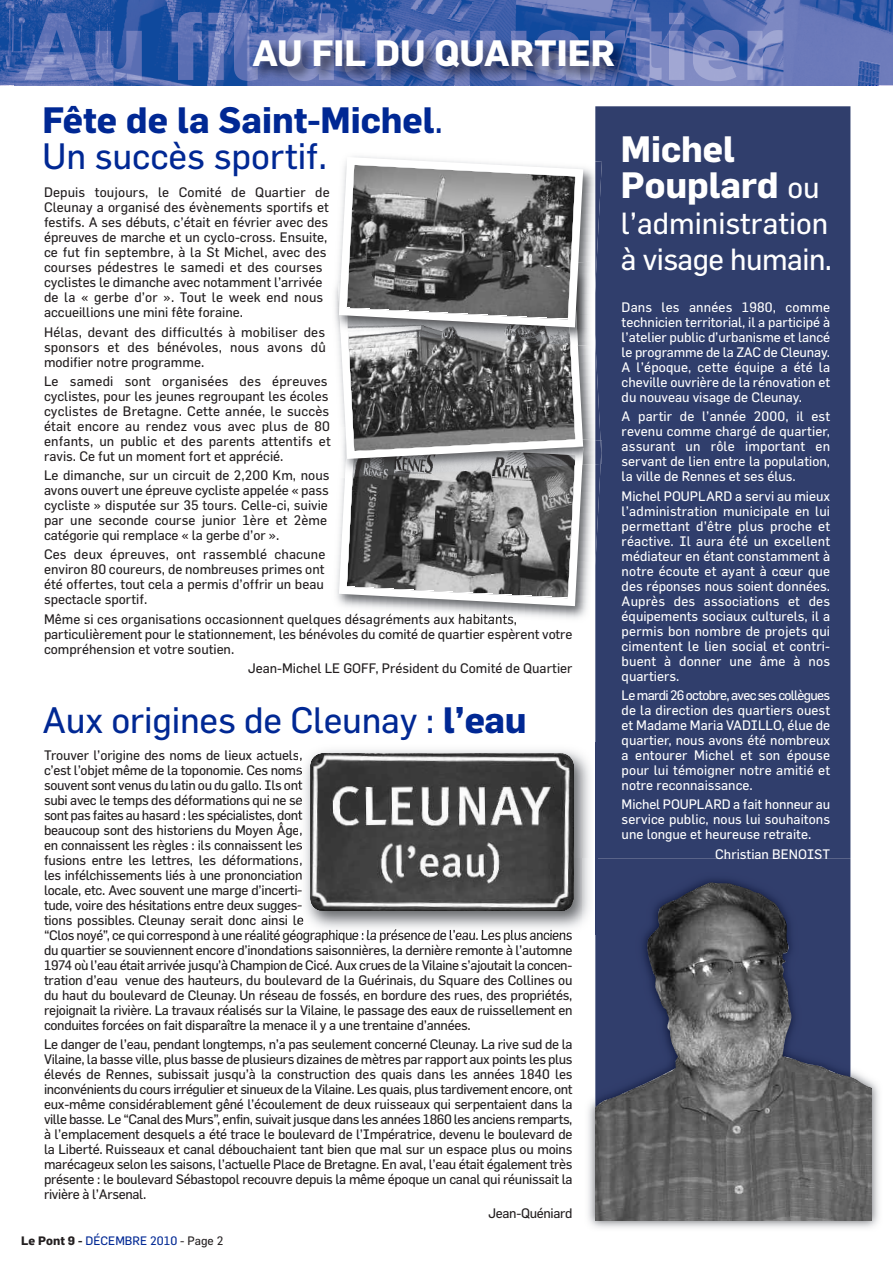
<style>
.page{position:relative;width:893px;height:1263px;background:#fff}
.page>*{position:absolute;margin:0;border:0;box-sizing:border-box;transform-origin:0 0}
.t1{font:700 36px/36px "Flama";color:#002894}
.t2{font:700 36px/36px "Flama";color:#fff}
.t3{font:36px "Flama";letter-spacing:-.005em;color:#002894}
.t4{font:30px/36px "Flama";color:#fff}
.t5{font:13.5px/15px "Flama";letter-spacing:-.01em;color:#231f20}
.t6{font:13.5px/15px "Flama";color:#fff;text-align:justify}
.t7{font:13.5px/15px "Flama";letter-spacing:.01em;color:#231f20}
.t8{font:12px "Flama";color:#002894}
.s1{font-weight:400}
.s2{font-weight:700}
.s3{font-weight:700;color:#231f20}
.s4{color:#231f20}
.s5{font-weight:400;font-size:30px}
</style>
<div class="page">
<img style="left:0;top:0;width:893px;height:85px">
<img style="left:47px;top:12px;width:534px;height:3px">
<img style="left:15px;top:15px;width:850px;height:71px">
<img style="left:454px;top:85px;width:17px;height:1px">
<img style="left:25px;top:15px;width:556px;height:70px">
<img style="left:389px;top:478px;width:205px;height:143px">
<div style="left:595px;top:106px;width:255px;height:752px;background:#303e6c"></div>
<img style="left:595px;top:341px;width:6px;height:225px">
<img style="left:588px;top:858px;width:291px;height:370px">
<div style="left:597px;top:858px;width:253px;height:24px;background:#313e6c"></div>
<img style="left:595px;top:882px;width:277px;height:338px">
<img style="left:299px;top:742px;width:298px;height:192px">
<img style="left:310px;top:753px;width:264px;height:158px;border-radius:13px">
<img style="left:587px;top:427px;width:8px;height:51px">
<svg style="left:601px;top:440px;width:1px;height:24px"></svg>
<img style="left:587px;top:169px;width:8px;height:93px">
<img style="left:595px;top:161px;width:7px;height:126px">
<img style="left:587px;top:262px;width:4px;height:84px">
<svg style="left:335px;top:156px;width:252px;height:454px"></svg>
<h1 class="t2" style="left:252px;top:34px;width:364px">AU FIL DU QUARTIER</h1>
<h1 class="t1" style="left:43px;top:101px;width:402px">Fête de la Saint-Michel<span class="s1">.<br>Un succès sportif.</span></h1>
<p class="t5" style="left:44px;top:185px;width:287px">Depuis toujours, le Comité de Quartier de Cleunay a organisé des évènements sportifs et festifs. A ses débuts, c’était en février avec des épreuves de marche et un cyclo-cross. Ensuite, ce fut fin septembre, à la St Michel, avec des courses pédestres le samedi et des courses cyclistes le dimanche avec notamment l’arrivée de la « gerbe d’or ». Tout le week end nous accueillions une mini fête foraine.</p>
<p class="t5" style="left:44px;top:324px;width:283px;text-align:justify">Hélas, devant des difficultés à mobiliser des sponsors et des bénévoles, nous avons dû modifier notre programme.</p>
<p class="t7" style="left:44px;top:373px;width:288px">Le samedi sont organisées des épreuves cyclistes, pour les jeunes regroupant les écoles cyclistes de Bretagne. Cette année, le succès était encore au rendez vous avec plus de 80 enfants, un public et des parents attentifs et ravis. Ce fut un moment fort et apprécié.</p>
<p class="t5" style="left:44px;top:467px;width:287px">Le dimanche, sur un circuit de 2,200 Km, nous avons ouvert une épreuve cycliste appelée « pass cycliste » disputée sur 35 tours. Celle-ci, suivie par une seconde course junior 1ère et 2ème catégorie qui remplace « la gerbe d’or ».</p>
<p class="t5" style="left:44px;top:547px;width:283px;text-align:justify">Ces deux épreuves, ont rassemblé chacune environ 80 coureurs, de nombreuses primes ont été offertes, tout cela a permis d’offrir un beau spectacle sportif.</p>
<p class="t5" style="left:44px;top:611px;width:530px">Même si ces organisations occasionnent quelques désagréments aux habitants, particulièrement pour le stationnement, les bénévoles du comité de quartier espèrent votre compréhension et votre soutien.</p>
<p class="t5" style="left:248px;top:660px;width:326px">Jean-Michel LE GOFF, Président du Comité de Quartier</p>
<h1 class="t3" style="left:43px;top:698px;width:486px">Aux origines de Cleunay : <span class="s2">l’eau</span></h1>
<p class="t5" style="left:44px;top:747px;width:530px">Trouver l’origine des noms de lieux actuels,<br>c’est l’objet même de la toponomie. Ces noms<br>souvent sont venus du latin ou du gallo. Ils ont<br>subi avec le temps des déformations qui ne se<br>sont pas faites au hasard : les spécialistes, dont<br>beaucoup sont des historiens du Moyen Âge,<br>en connaissent les règles : ils connaissent les<br>fusions entre les lettres, les déformations,<br>les infélchissements liés à une prononciation<br>locale, etc. Avec souvent une marge d’incerti-<br>tude, voire des hésitations entre deux sugges-<br>tions possibles. Cleunay serait donc ainsi le<br>“Clos noyé”, ce qui correspond à une réalité géographique : la présence de l’eau. Les plus anciens du quartier se souviennent encore d’inondations saisonnières, la dernière remonte à l’automne 1974 où l’eau était arrivée jusqu’à Champion de Cicé. Aux crues de la Vilaine s’ajoutait la concen&shy;tration d’eau venue des hauteurs, du boulevard de la Guérinais, du Square des Collines ou du haut du boulevard de Cleunay. Un réseau de fossés, en bordure des rues, des propriétés, rejoignait la rivière. La travaux réalisés sur la Vilaine, le passage des eaux de ruissellement en conduites forcées on fait disparaître la menace il y a une trentaine d’années.</p>
<p class="t5" style="left:44px;top:1036px;width:530px;text-align:justify">Le danger de l’eau, pendant longtemps, n’a pas seulement concerné Cleunay. La rive sud de la Vilaine, la basse ville, plus basse de plusieurs dizaines de mètres par rapport aux points les plus élevés de Rennes, subissait jusqu’à la construction des quais dans les années 1840 les inconvénients du cours irrégulier et sinueux de la Vilaine. Les quais, plus tardivement encore, ont eux-même considérablement gêné l’écoulement de deux ruisseaux qui serpentaient dans la ville basse. Le “Canal des Murs”, enfin, suivait jusque dans les années 1860 les anciens remparts, à l’emplacement desquels a été trace le boulevard de l’Impératrice, devenu le boulevard de la Liberté. Ruisseaux et canal débouchaient tant bien que mal sur un espace plus ou moins marécageux selon les saisons, l’actuelle Place de Bretagne. En aval, l’eau était également très présente : le boulevard Sébastopol recouvre depuis la même époque un canal qui réunissait la rivière à l’Arsenal.</p>
<p class="t5" style="left:488px;top:1205px;width:86px">Jean-Quéniard</p>
<p class="t8" style="left:21px;top:1233px;width:204px"><span class="s3">Le Pont 9 -</span> DÉCEMBRE 2010 <span class="s4">- Page 2</span></p>
<h1 class="t2" style="left:621px;top:130px;width:200px">Michel<br>Pouplard <span class="s5">ou</span></h1>
<h2 class="t4" style="left:621px;top:205px;width:213px">l’administration à visage humain.</h2>
<p class="t6" style="left:622px;top:300px;width:210px">Dans les années 1980, comme technicien territorial, il a participé à l’atelier public d’urbanisme et lancé le programme de la ZAC de Cleunay.<br>A l’époque, cette équipe a été la cheville ouvrière de la rénovation et du nouveau visage de Cleunay.</p>
<p class="t6" style="left:622px;top:409px;width:210px">A partir de l’année 2000, il est revenu comme chargé de quartier, assurant un rôle important en servant de lien entre la population, la ville de Rennes et ses élus.</p>
<p class="t6" style="left:622px;top:488px;width:210px">Michel POUPLARD a servi au mieux l’administration municipale en lui permettant d’être plus proche et réactive. Il aura été un excellent médiateur en étant constamment à notre écoute et ayant à cœur que des réponses nous soient données.<br>Auprès des associations et des équipements sociaux culturels, il a permis bon nombre de projets qui cimentent le lien social et contri&shy;buent à donner une âme à nos quartiers.</p>
<p class="t6" style="left:622px;top:687px;width:210px">Le mardi 26 octobre, avec ses collègues de la direction des quartiers ouest et Madame Maria VADILLO, élue de quartier, nous avons été nombreux a entourer Michel et son épouse pour lui témoigner notre amitié et notre reconnaissance.</p>
<p class="t6" style="left:622px;top:797px;width:210px">Michel POUPLARD a fait honneur au service public, nous lui souhaitons une longue et heureuse retraite.</p>
<p class="t6" style="left:715px;top:846px;width:116px">Christian BENOIST</p>
</div>
